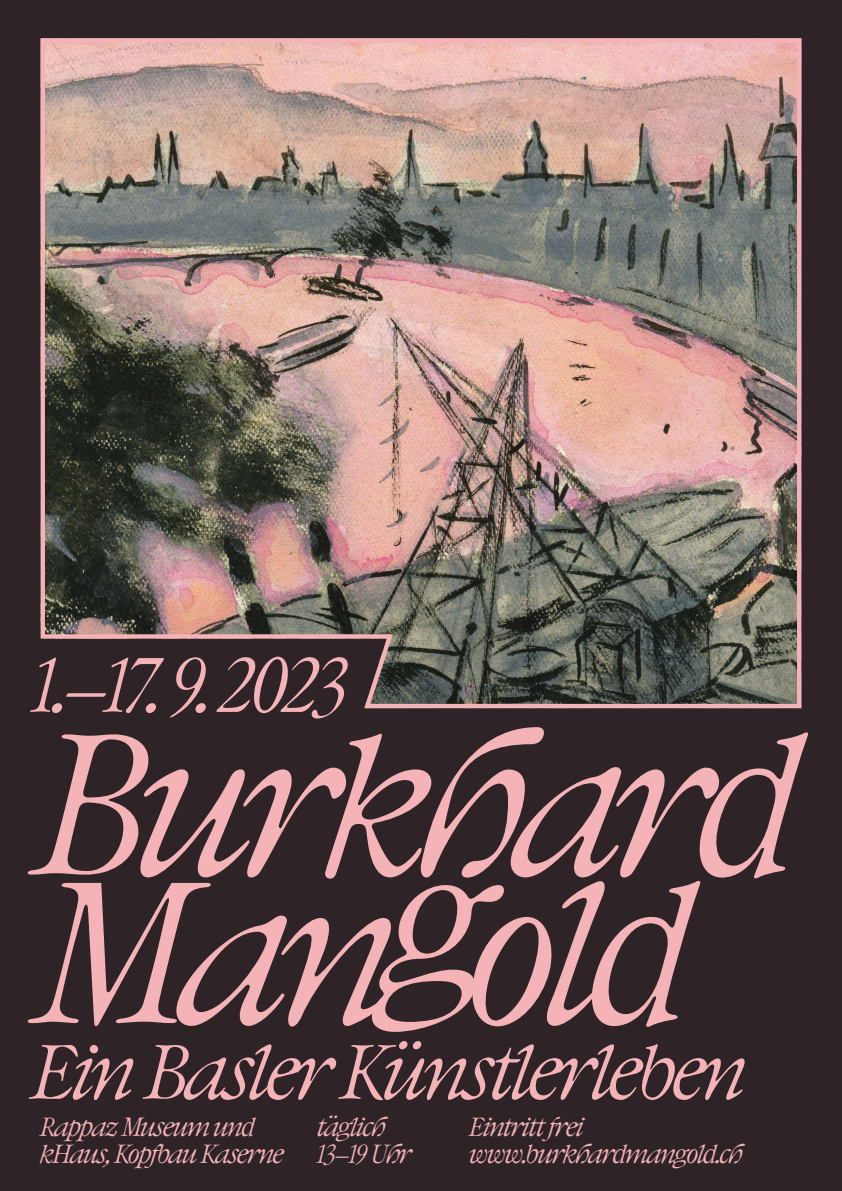
<style>
.page{position:relative;width:842px;height:1191px;background:#2e2327}
.page>*{position:absolute;margin:0;border:0;box-sizing:border-box;transform-origin:0 0}
.t1{font:200.3px/148.4px "TRJN Da Vinci Italic Display";letter-spacing:-.05em;color:#f4b3b7}
.t2{font:76.9px "TRJN Da Vinci Italic Display";letter-spacing:-.04em;color:#f4b3b7}
.t3{font:26.3px/27px "TRJN Da Vinci Italic Display";letter-spacing:-.04em;color:#f4b3b7}
</style>
<div class="page">
<img style="left:40px;top:38px;width:762px;height:671px">
<h2 class="t2" style="left:32px;top:640px;width:317px">1.–17. 9. 2023</h2>
<h1 class="t1" style="left:35px;top:738px;width:767px">Burkhard<br>Mangold</h1>
<h2 class="t2" style="left:32px;top:1026px;width:716px">Ein Basler Künstlerleben</h2>
<p class="t3" style="left:317px;top:1114px;width:96px">täglich<br>13–19 Uhr</p>
<p class="t3" style="left:40px;top:1114px;width:245px">Rappaz Museum und kHaus, Kopfbau Kaserne</p>
<p class="t3" style="left:469px;top:1114px;width:275px">Eintritt frei www.burkhardmangold.ch</p>
</div>
